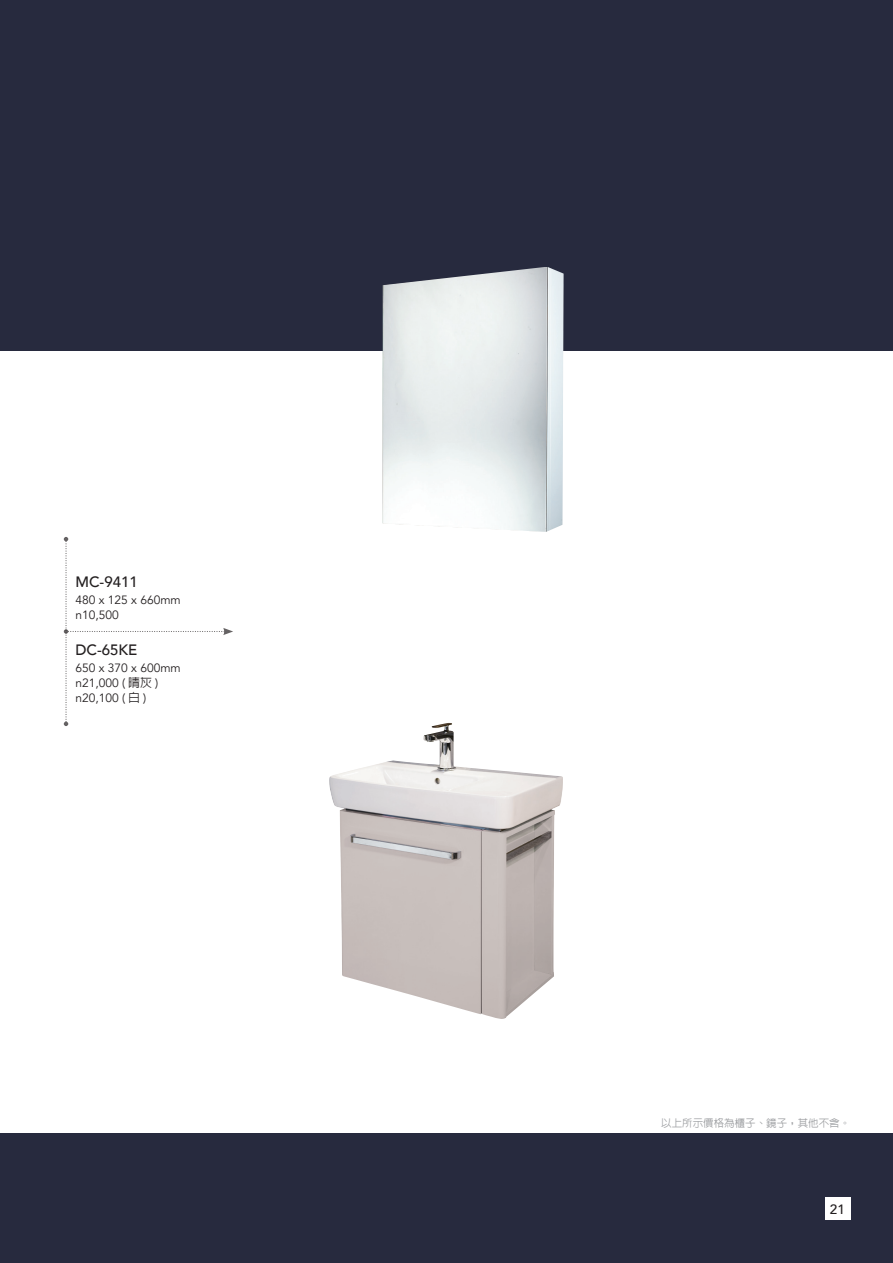
<style>
.page{position:relative;width:893px;height:1263px;background:#fff}
.page>*{position:absolute;margin:0;border:0;box-sizing:border-box;transform-origin:0 0}
.t1{font:500 15px "Avenir";color:#231f20}
.t2{font:500 13.5px "Avenir";color:#231f20}
.t3{font:12px "Avenir";color:#231f20}
.t4{font:500 10.5px "Lin Gothic";color:#999b9e}
.s1{font-family:"Lin Gothic";font-weight:500}
</style>
<div class="page">
<div style="left:0;top:1133px;width:893px;height:130px;background:#272a3e"></div>
<div style="left:0;top:0;width:893px;height:351px;background:#272a3e"></div>
<div style="left:824px;top:1197px;width:26px;height:23px;background:#fff"></div>
<img style="left:329px;top:723px;width:234px;height:296px">
<img style="left:383px;top:267px;width:181px;height:265px">
<svg style="left:64px;top:537px;width:169px;height:189px"></svg>
<p class="t1" style="left:75px;top:569px;width:64px">MC-9411</p>
<p class="t3" style="left:75px;top:593px;width:107px">480 x 125 x 660mm</p>
<p class="t3" style="left:75px;top:608px;width:45px">n10,500</p>
<p class="t1" style="left:75px;top:637px;width:63px">DC-65KE</p>
<p class="t3" style="left:75px;top:661px;width:107px">650 x 370 x 600mm</p>
<p class="t3" style="left:75px;top:676px;width:84px">n21,000 ( <span class="s1">晴灰</span> )</p>
<p class="t3" style="left:75px;top:691px;width:72px">n20,100 ( <span class="s1">白</span> )</p>
<p class="t4" style="left:661px;top:1117px;width:190px">以上所示價格為櫃子、鏡子，其他不含。</p>
<p class="t2" style="left:830px;top:1198px;width:17px">21</p>
</div>
